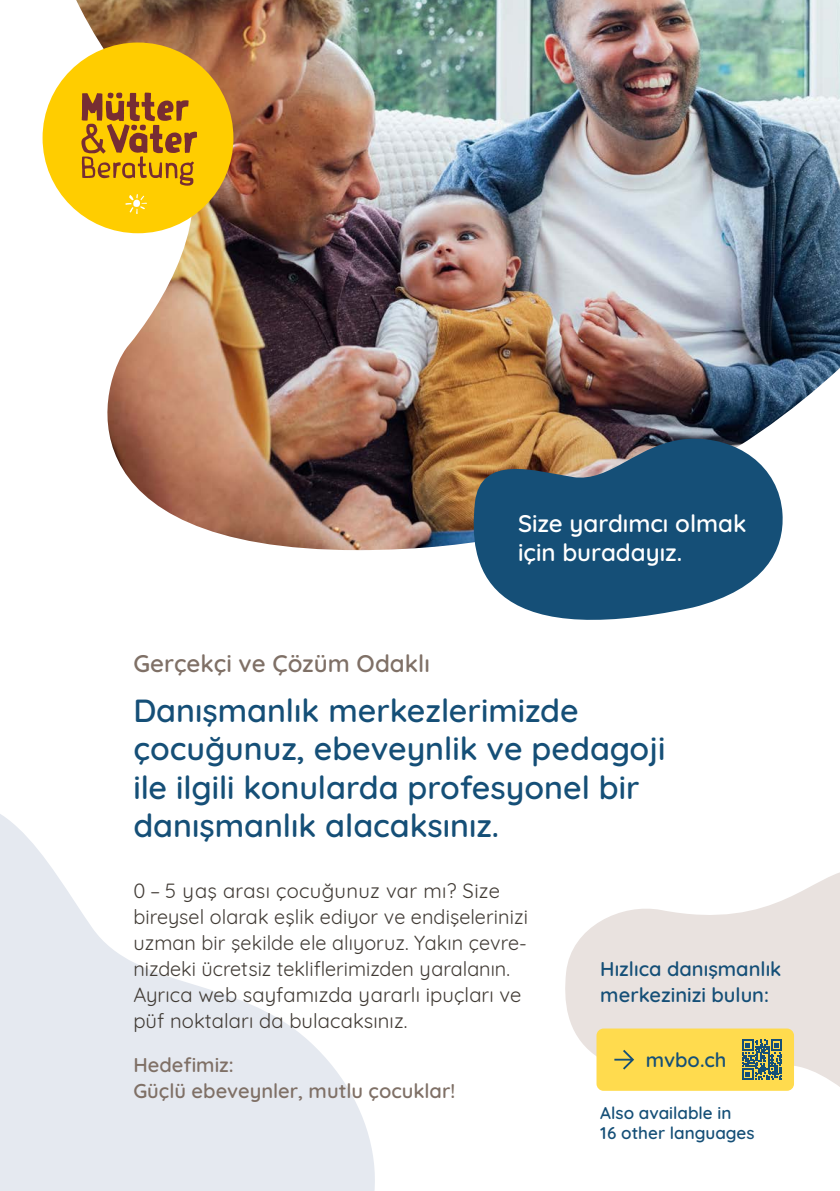
<style>
.page{position:relative;width:840px;height:1191px;background:#fff}
.page>*{position:absolute;margin:0;border:0;box-sizing:border-box;transform-origin:0 0}
.t1{font:600 32px/38.4px "Quicksand";color:#154f77}
.t2{font:600 24px/29px "Quicksand";color:#fff}
.t3{font:600 24px "Quicksand";color:#7f7066}
.t4{font:20px/26px "Quicksand";letter-spacing:.005em;color:#413b35}
.t5{font:600 20px/26px "Quicksand";color:#154f77}
.t6{font:600 20px/26px "Quicksand";color:#7f7066}
.t7{font:600 17px/20px "Quicksand";color:#154f77}
</style>
<div class="page">
<img style="left:68px;top:0;width:771px;height:550px">
<svg style="left:0;top:814px;width:375px;height:377px;fill:#e5e9f0"></svg>
<svg style="left:468px;top:436px;width:316px;height:184px;background:#456b83"></svg>
<div style="left:43px;top:43px;width:190px;height:190px;background:#ffcd00;border-radius:50%"></div>
<svg style="left:81px;top:93px;width:116px;height:93px"></svg>
<svg style="left:125px;top:194px;width:22px;height:20px"></svg>
<svg style="left:565px;top:873px;width:274px;height:218px;fill:#e9e2df"></svg>
<div style="left:596px;top:1028px;width:197px;height:62px;background:#ffdb4e;border-radius:7px"></div>
<svg style="left:614px;top:1049px;width:19px;height:20px"></svg>
<svg style="left:742px;top:1039px;width:39px;height:40px"></svg>
<p class="t2" style="left:517px;top:507px;width:230px">Size yardımcı olmak için buradayız.</p>
<p class="t3" style="left:133px;top:644px;width:298px">Gerçekçi ve Çözüm Odaklı</p>
<h1 class="t1" style="left:133px;top:688px;width:533px">Danışmanlık merkezlerimizde çocuğunuz, ebeveynlik ve pedagoji ile ilgili konularda profesyonel bir danışmanlık alacaksınız.</h1>
<p class="t4" style="left:133px;top:876px;width:396px">0 – 5 yaş arası çocuğunuz var mı? Size bireysel olarak eşlik ediyor ve endişelerinizi uzman bir şekilde ele alıyoruz. Yakın çevre&shy;nizdeki ücretsiz tekliflerimizden yaralanın.<br>Ayrıca web sayfamızda yararlı ipuçları ve püf noktaları da bulacaksınız.</p>
<p class="t6" style="left:133px;top:1050px;width:323px">Hedefimiz:<br>Güçlü ebeveynler, mutlu çocuklar!</p>
<p class="t5" style="left:600px;top:954px;width:182px">Hızlıca danışmanlık merkezinizi bulun:</p>
<p class="t5" style="left:645px;top:1044px;width:82px">mvbo.ch</p>
<p class="t7" style="left:600px;top:1101px;width:155px">Also available in<br>16 other languages</p>
</div>
